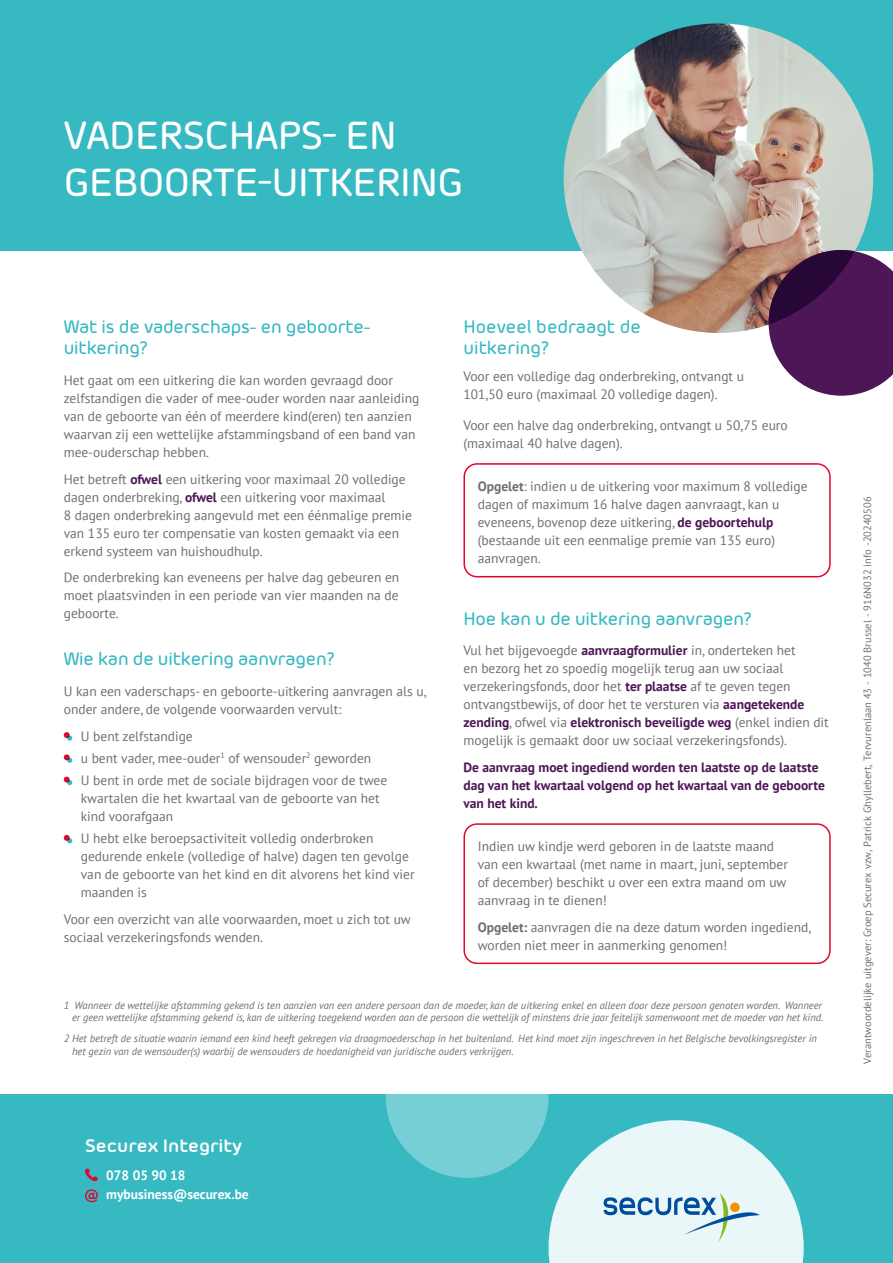
<style>
.page{position:relative;width:893px;height:1263px;background:#fff}
.page>*{position:absolute;margin:0;border:0;box-sizing:border-box;transform-origin:0 0}
.t1{font:500 39px/46.8px "Morebi Rounded";letter-spacing:-.015em;color:#fff}
.t2{font:500 18px/21.6px "Morebi Rounded";letter-spacing:-.01em;color:#37b9c2}
.t3{font:700 18px "Morebi Rounded";color:#fff}
.t4{font:13.5px/18px "PT Sans";color:#706f6f}
.t5{font:700 13.5px/18px "PT Sans";color:#4d1656}
.t6{font:700 13.5px/19.5px "PT Sans";color:#fff}
.t7{font:italic 10.5px/12.6px "PT Sans";color:#706f6f;text-align:right}
.t8{font:10.5px "PT Sans";color:#706f6f}
.s1{font-weight:700;color:#4d1656}
.s2{font-weight:700}
</style>
<div class="page">
<div style="left:0;top:1095px;width:893px;height:168px;background:#37b9c2"></div>
<svg style="left:549px;top:1120px;width:255px;height:143px"></svg>
<svg style="left:386px;top:1014px;width:163px;height:164px;fill:#76cfd5"></svg>
<svg style="left:85px;top:1168px;width:13px;height:13px"></svg>
<svg style="left:85px;top:1189px;width:13px;height:13px"></svg>
<svg style="left:64px;top:732px;width:8px;height:9px"></svg>
<svg style="left:64px;top:754px;width:8px;height:9px"></svg>
<svg style="left:64px;top:777px;width:8px;height:8px"></svg>
<svg style="left:64px;top:835px;width:8px;height:8px"></svg>
<div style="left:463px;top:463px;width:368px;height:114px;border:2px solid #e1062d;border-radius:13px"></div>
<div style="left:463px;top:823px;width:368px;height:141px;border:2px solid #e1062d;border-radius:13px"></div>
<div style="left:0;top:0;width:893px;height:251px;background:#37b9c2"></div>
<img style="left:564px;top:23px;width:309px;height:310px;border-radius:155px">
<svg style="left:769px;top:250px;width:124px;height:146px;background:#5f3263"></svg>
<h1 class="t1" style="left:64px;top:109px;width:401px">VADERSCHAPS- EN<br>GEBOORTE-UITKERING</h1>
<h2 class="t2" style="left:64px;top:314px;width:308px">Wat is de vaderschaps- en geboorte&shy;uitkering?</h2>
<p class="t4" style="left:64px;top:371px;width:357px">Het gaat om een uitkering die kan worden gevraagd door zelfstandigen die vader of mee-ouder worden naar aanleiding van de geboorte van één of meerdere kind(eren) ten aanzien waarvan zij een wettelijke afstammingsband of een band van mee-ouderschap hebben.</p>
<p class="t4" style="left:64px;top:470px;width:350px">Het betreft <span class="s1">ofwel</span> een uitkering voor maximaal 20 volledige dagen onderbreking, <span class="s1">ofwel</span> een uitkering voor maximaal<br>8 dagen onderbreking aangevuld met een éénmalige premie van 135 euro ter compensatie van kosten gemaakt via een erkend systeem van huishoudhulp.</p>
<p class="t4" style="left:64px;top:568px;width:337px;text-align:justify">De onderbreking kan eveneens per halve dag gebeuren en moet plaatsvinden in een periode van vier maanden na de geboorte.</p>
<h2 class="t2" style="left:64px;top:647px;width:273px">Wie kan de uitkering aanvragen?</h2>
<p class="t4" style="left:64px;top:682px;width:364px">U kan een vaderschaps- en geboorte-uitkering aanvragen als u, onder andere, de volgende voorwaarden vervult:</p>
<p class="t4" style="left:81px;top:724px;width:308px;line-height:22.2px">U bent zelfstandige<br>u bent vader, mee-ouder<sup>1</sup> of wensouder<sup>2</sup> geworden<br>U bent in orde met de sociale bijdragen voor de twee</p>
<p class="t4" style="left:81px;top:789px;width:300px">kwartalen die het kwartaal van de geboorte van het kind voorafgaan</p>
<p class="t4" style="left:81px;top:829px;width:335px">U hebt elke beroepsactiviteit volledig onderbroken gedurende enkele (volledige of halve) dagen ten gevolge van de geboorte van het kind en dit alvorens het kind vier maanden is</p>
<p class="t4" style="left:64px;top:910px;width:349px">Voor een overzicht van alle voorwaarden, moet u zich tot uw sociaal verzekeringsfonds wenden.</p>
<h2 class="t2" style="left:463px;top:314px;width:179px">Hoeveel bedraagt de uitkering?</h2>
<p class="t4" style="left:463px;top:367px;width:282px">Voor een volledige dag onderbreking, ontvangt u<br>101,50 euro (maximaal 20 volledige dagen).</p>
<p class="t4" style="left:463px;top:416px;width:326px">Voor een halve dag onderbreking, ontvangt u 50,75 euro (maximaal 40 halve dagen).</p>
<p class="t4" style="left:478px;top:477px;width:331px"><span class="s2">Opgelet</span>: indien u de uitkering voor maximum 8 volledige dagen of maximum 16 halve dagen aanvraagt, kan u eveneens, bovenop deze uitkering, <span class="s1">de geboortehulp </span>(bestaande uit een eenmalige premie van 135 euro) aanvragen.</p>
<h2 class="t2" style="left:463px;top:606px;width:290px">Hoe kan u de uitkering aanvragen?</h2>
<p class="t4" style="left:463px;top:641px;width:367px">Vul het bijgevoegde <span class="s1">aanvraagformulier</span> in, onderteken het<br>en bezorg het zo spoedig mogelijk terug aan uw sociaal verzekeringsfonds, door het <span class="s1">ter plaatse</span> af te geven tegen ontvangstbewijs, of door het te versturen via <span class="s1">aangetekende zending</span>, ofwel via <span class="s1">elektronisch beveiligde weg</span> (enkel indien dit mogelijk is gemaakt door uw sociaal verzekeringsfonds).</p>
<p class="t5" style="left:463px;top:758px;width:363px">De aanvraag moet ingediend worden ten laatste op de laatste dag van het kwartaal volgend op het kwartaal van de geboorte van het kind.</p>
<p class="t4" style="left:478px;top:837px;width:312px">Indien uw kindje werd geboren in de laatste maand van een kwartaal (met name in maart, juni, september of december) beschikt u over een extra maand om uw aanvraag in te dienen!</p>
<p class="t4" style="left:478px;top:918px;width:335px"><span class="s2">Opgelet:</span> aanvragen die na deze datum worden ingediend, worden niet meer in aanmerking genomen!</p>
<p class="t7" style="left:64px;top:998px;width:761px">1 Wanneer de wettelijke afstamming gekend is ten aanzien van een andere persoon dan de moeder, kan de uitkering enkel en alleen door deze persoon genoten worden. Wanneer er geen wettelijke afstamming gekend is, kan de uitkering toegekend worden aan de persoon die wettelijk of minstens drie jaar feitelijk samenwoont met de moeder van het kind.</p>
<p class="t7" style="left:72px;top:1032px;width:746px;text-align:left;text-indent:-8px">2 Het betreft de situatie waarin iemand een kind heeft gekregen via draagmoederschap in het buitenland. Het kind moet zijn ingeschreven in het Belgische bevolkingsregister in het gezin van de wensouder(s) waarbij de wensouders de hoedanigheid van juridische ouders verkrijgen.</p>
<h2 class="t3" style="left:85px;top:1132px;width:159px">Securex Integrity</h2>
<p class="t6" style="left:106px;top:1165px;width:144px">078 05 90 18 mybusiness@securex.be</p>
<p class="t8" style="left:861px;top:1064px;width:569px;rotate:-90deg">Verantwoordelijke uitgever: Groep Securex vzw, Patrick Ghyllebert, Tervurenlaan 43 - 1040 Brussel - 916N032 info -20240506</p>
</div>
